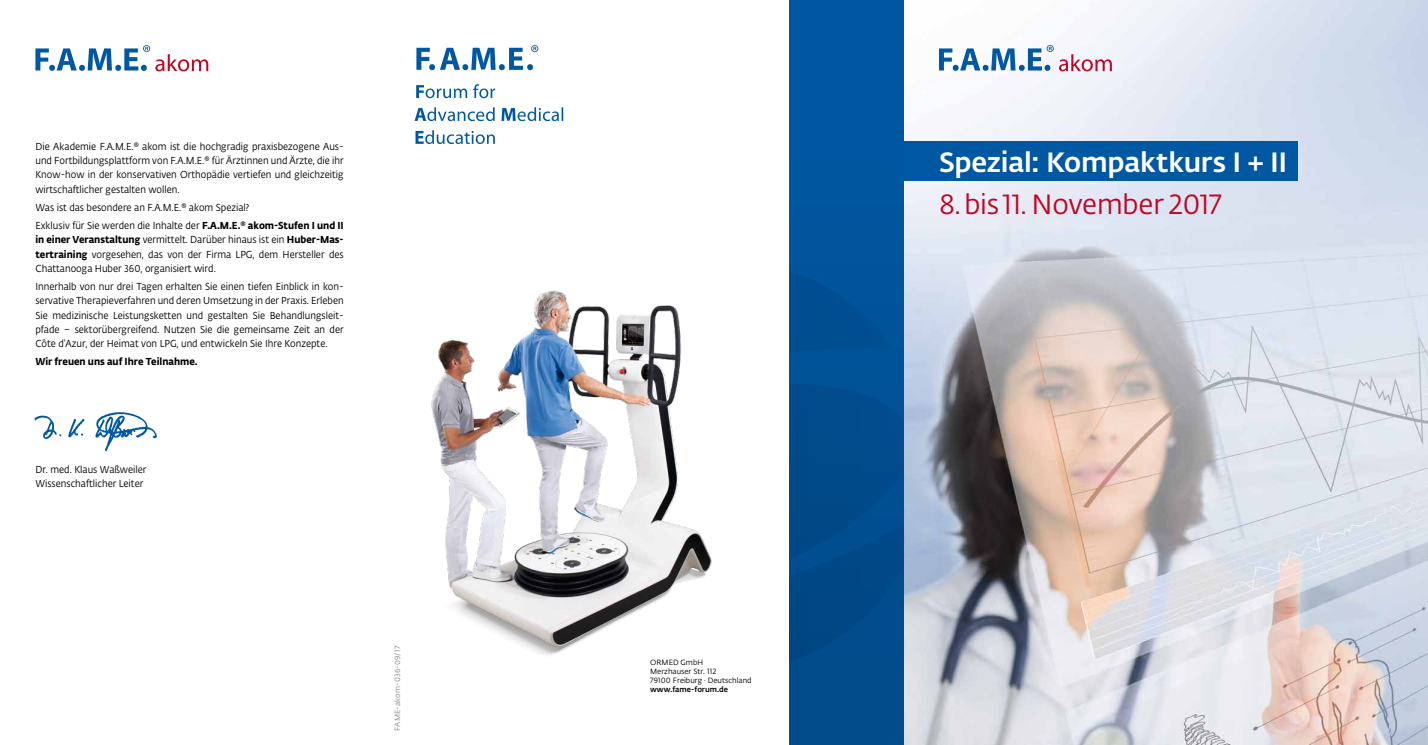
<style>
.page{position:relative;width:1428px;height:745px;background:#fff}
.page>*{position:absolute;margin:0;border:0;box-sizing:border-box;transform-origin:0 0}
.t1{font:500 27.5px "Fedra Sans Alt Pro";letter-spacing:-.01em;color:#fff}
.t2{font:27.5px "Fedra Sans Alt Pro";letter-spacing:-.01em;color:#c10525}
.t3{font:10px/14.4px "Fedra Sans Alt Pro";color:#000;scale:.93 1}
.t4{font:700 10px "Fedra Sans Alt Pro";color:#000;scale:.93 1}
.t5{font:7.5px/9px "Fedra Sans Alt Pro";color:#000}
.t6{font:7.5px "Fedra Sans Alt Pro";letter-spacing:.02em;color:#878786}
.t7{font:500 7.5px "Fedra Sans Alt Pro";color:#000}
.s1{font-weight:700}
</style>
<div class="page">
<img style="left:904px;top:0;width:524px;height:744px">
<svg style="left:939px;top:45px;width:173px;height:26px"></svg>
<svg style="left:35px;top:45px;width:173px;height:26px"></svg>
<div style="left:789px;top:0;width:115px;height:744px;background:linear-gradient(to bottom,#0059a4,#004783)"></div>
<img style="left:431px;top:290px;width:281px;height:365px">
<img style="left:34px;top:412px;width:123px;height:40px">
<svg style="left:416px;top:130px;width:79px;height:14px"></svg>
<svg style="left:415px;top:107px;width:148px;height:14px"></svg>
<svg style="left:416px;top:84px;width:79px;height:14px"></svg>
<svg style="left:416px;top:45px;width:122px;height:25px"></svg>
<div style="left:904px;top:142px;width:394px;height:39px;background:#0058a2"></div>
<p class="t3" style="left:35px;top:139px;width:333px;text-align:justify">Die Akademie F.A.M.E.® akom ist die hochgradig praxisbezogene Aus&shy;und Fortbildungsplattform von F.A.M.E.® für Ärztinnen und Ärzte, die ihr Know-how in der konservativen Orthopädie vertiefen und gleichzeitig wirtschaftlicher gestalten wollen.</p>
<p class="t3" style="left:35px;top:198px;width:333px;line-height:17.9px">Was ist das besondere an F.A.M.E.® akom Spezial?<br>Exklusiv für Sie werden die Inhalte der <span class="s1">F.A.M.E.® akom-Stufen I und II</span></p>
<p class="t3" style="left:35px;top:232px;width:333px;text-align:justify"><span class="s1">in einer Veranstaltung</span> vermittelt. Darüber hinaus ist ein <span class="s1">Huber-Mas&shy;tertraining</span> vorgesehen, das von der Firma LPG, dem Hersteller des Chattanooga Huber 360, organisiert wird.</p>
<p class="t3" style="left:35px;top:279px;width:333px">Innerhalb von nur drei Tagen erhalten Sie einen tiefen Einblick in kon&shy;servative Therapieverfahren und deren Umsetzung in der Praxis. Erleben Sie medizinische Leistungsketten und gestalten Sie Behandlungsleit&shy;pfade – sektorübergreifend. Nutzen Sie die gemeinsame Zeit an der Côte d’Azur, der Heimat von LPG, und entwickeln Sie Ihre Konzepte.</p>
<p class="t4" style="left:35px;top:353px;width:176px">Wir freuen uns auf Ihre Teilnahme.</p>
<p class="t3" style="left:35px;top:461px;width:121px">Dr. med. Klaus Waßweiler<br>Wissenschaftlicher Leiter</p>
<p class="t6" style="left:392px;top:730px;width:86px;rotate:-90deg">FAME-akom-036-09/17</p>
<p class="t5" style="left:650px;top:657px;width:103px">ORMED GmbH<br>Merzhauser Str. 112<br>79100 Freiburg · Deutschland</p>
<p class="t7" style="left:650px;top:683px;width:79px">www.fame-forum.de</p>
<h1 class="t1" style="left:939px;top:141px;width:350px">Spezial: Kompaktkurs I + II</h1>
<h1 class="t2" style="left:939px;top:185px;width:284px">8.bis 11. November 2017</h1>
</div>
